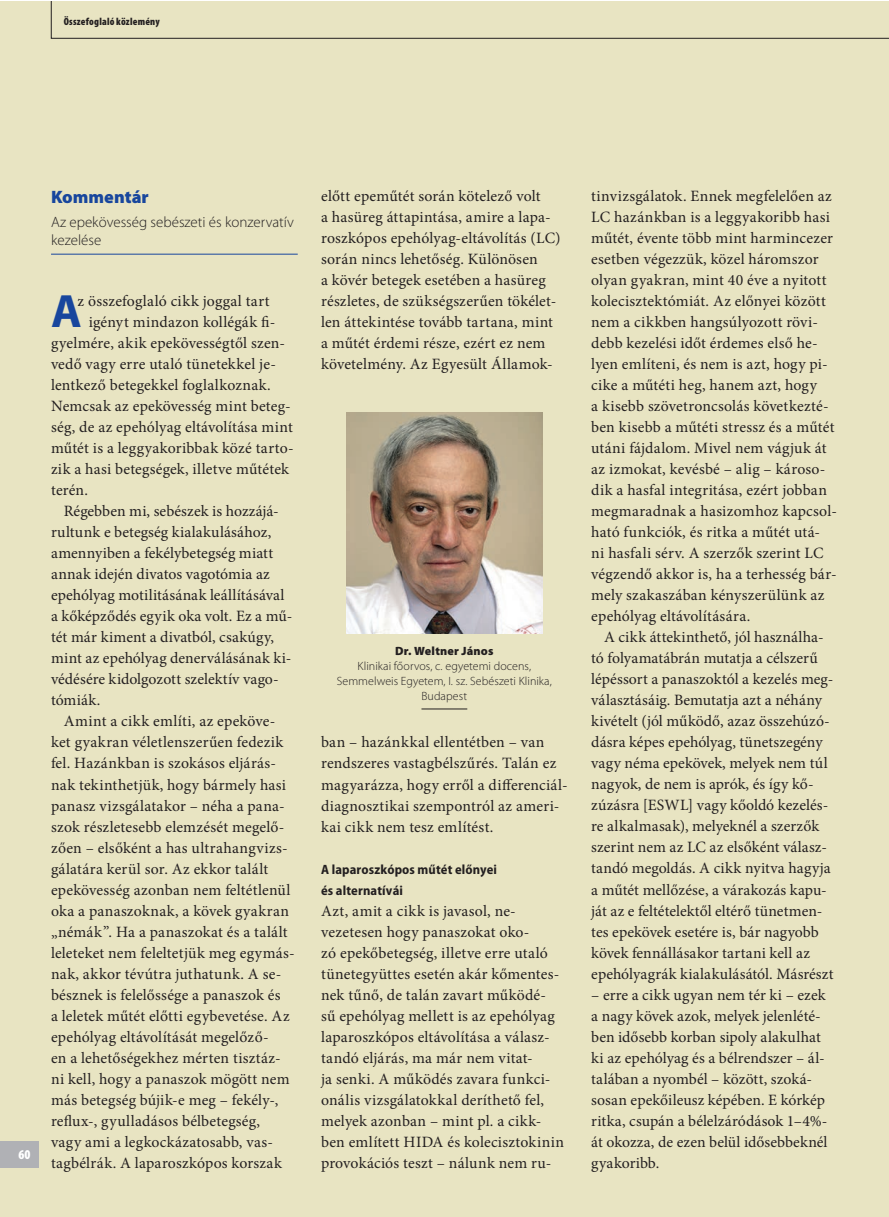
<style>
.page{position:relative;width:889px;height:1217px;background:#fff}
.page>*{position:absolute;margin:0;border:0;box-sizing:border-box;transform-origin:0 0}
.t1{font:700 46.95px "Myriad Pro";color:#18469d}
.t2{font:900 18px "Myriad Pro";color:#18469d}
.t3{font:15.75px/21px "Minion Pro";letter-spacing:.01em;color:#231f20}
.t4{font:300 15px/18px "Myriad Pro";color:#231f20}
.t5{font:700 semi-condensed 13.5px/21px "Myriad Pro";letter-spacing:.01em;color:#231f20}
.t6{font:900 condensed 13.5px "Myriad Pro";color:#fff}
.t7{font:300 12px/15px "Myriad Pro";letter-spacing:.005em;color:#231f20;text-align:center}
.t8{font:900 12px "Myriad Pro";letter-spacing:.015em;color:#231f20}
.t9{font:900 condensed 10.5px "Myriad Pro";letter-spacing:.02em;color:#231f20}
</style>
<div class="page">
<div style="left:0;top:1px;width:888px;height:1215px;background:#e8e4c2"></div>
<svg style="left:51px;top:1px;width:837px;height:38px"></svg>
<div style="left:0;top:1140px;width:39px;height:27px;background:#b0b1b5"></div>
<img style="left:347px;top:412px;width:195px;height:221px">
<hr style="left:421px;top:708px;width:46px;height:1px;background:#231f20">
<hr style="left:51px;top:254px;width:247px;height:1px;background:#18469d">
<p class="t9" style="left:64px;top:16px;width:97px">Összefoglaló közlemény</p>
<p class="t6" style="left:18px;top:1147px;width:13px">60</p>
<p class="t2" style="left:51px;top:186px;width:99px">Kommentár</p>
<p class="t4" style="left:51px;top:213px;width:244px">Az epekövesség sebészeti és konzervatív kezelése</p>
<p class="t3" style="left:78px;top:290px;width:194px">z összefoglaló cikk joggal tart</p>
<p class="t3" style="left:89px;top:311px;width:188px">igényt mindazon kollégák fi-</p>
<p class="t3" style="left:51px;top:332px;width:235px">gyelmére, akik epekövességtől szen-</p>
<p class="t3" style="left:51px;top:353px;width:226px">vedő vagy erre utaló tünetekkel je-</p>
<p class="t3" style="left:51px;top:374px;width:221px">lentkező betegekkel foglalkoznak.</p>
<p class="t3" style="left:51px;top:395px;width:241px">Nemcsak az epekövesség mint beteg-</p>
<p class="t3" style="left:51px;top:416px;width:243px">ség, de az epehólyag eltávolítása mint</p>
<p class="t3" style="left:51px;top:437px;width:244px">műtét is a leggyakoribbak közé tarto-</p>
<p class="t3" style="left:51px;top:458px;width:239px">zik a hasi betegségek, illetve műtétek</p>
<p class="t3" style="left:51px;top:479px;width:38px">terén.</p>
<p class="t3" style="left:64px;top:500px;width:216px">Régebben mi, sebészek is hozzájá-</p>
<p class="t3" style="left:51px;top:521px;width:222px">rultunk e betegség kialakulásához,</p>
<p class="t3" style="left:51px;top:542px;width:224px">amennyiben a fekélybetegség miatt</p>
<p class="t3" style="left:51px;top:563px;width:220px">annak idején divatos vagotómia az</p>
<p class="t3" style="left:51px;top:584px;width:235px">epehólyag motilitásának leállításával</p>
<p class="t3" style="left:51px;top:605px;width:243px">a kőképződés egyik oka volt. Ez a mű-</p>
<p class="t3" style="left:51px;top:626px;width:224px">tét már kiment a divatból, csakúgy,</p>
<p class="t3" style="left:51px;top:647px;width:242px">mint az epehólyag denerválásának ki-</p>
<p class="t3" style="left:51px;top:668px;width:229px">védésére kidolgozott szelektív vago-</p>
<p class="t3" style="left:51px;top:689px;width:51px">tómiák.</p>
<p class="t3" style="left:64px;top:710px;width:213px">Amint a cikk említi, az epeköve-</p>
<p class="t3" style="left:51px;top:731px;width:234px">ket gyakran véletlenszerűen fedezik</p>
<p class="t3" style="left:51px;top:752px;width:226px">fel. Hazánkban is szokásos eljárás-</p>
<p class="t3" style="left:51px;top:773px;width:236px">nak tekinthetjük, hogy bármely hasi</p>
<p class="t3" style="left:51px;top:794px;width:235px">panasz vizsgálatakor – néha a pana-</p>
<p class="t3" style="left:51px;top:815px;width:235px">szok részletesebb elemzését megelő-</p>
<p class="t3" style="left:51px;top:836px;width:238px">zően – elsőként a has ultrahangvizs-</p>
<p class="t3" style="left:51px;top:857px;width:219px">gálatára kerül sor. Az ekkor talált</p>
<p class="t3" style="left:51px;top:878px;width:241px">epekövesség azonban nem feltétlenül</p>
<p class="t3" style="left:51px;top:899px;width:240px">oka a panaszoknak, a kövek gyakran</p>
<p class="t3" style="left:51px;top:920px;width:238px">„némák”. Ha a panaszokat és a talált</p>
<p class="t3" style="left:51px;top:941px;width:245px">leleteket nem feleltetjük meg egymás-</p>
<p class="t3" style="left:51px;top:962px;width:232px">nak, akkor tévútra juthatunk. A se-</p>
<p class="t3" style="left:51px;top:983px;width:231px">bésznek is felelőssége a panaszok és</p>
<p class="t3" style="left:51px;top:1004px;width:240px">a leletek műtét előtti egybevetése. Az</p>
<p class="t3" style="left:51px;top:1025px;width:219px">epehólyag eltávolítását megelőző-</p>
<p class="t3" style="left:51px;top:1046px;width:231px">en a lehetőségekhez mérten tisztáz-</p>
<p class="t3" style="left:51px;top:1067px;width:240px">ni kell, hogy a panaszok mögött nem</p>
<p class="t3" style="left:51px;top:1088px;width:229px">más betegség bújik-e meg – fekély-,</p>
<p class="t3" style="left:51px;top:1109px;width:211px">reflux-, gyulladásos bélbetegség,</p>
<p class="t3" style="left:51px;top:1130px;width:223px">vagy ami a legkockázatosabb, vas-</p>
<p class="t3" style="left:51px;top:1151px;width:232px">tagbélrák. A laparoszkópos korszak</p>
<h1 class="t1" style="left:51px;top:280px;width:32px">A</h1>
<p class="t3" style="left:321px;top:185px;width:241px">előtt epeműtét során kötelező volt<br>a hasüreg áttapintása, amire a lapa&shy;roszkópos epehólyag-eltávolítás (LC) során nincs lehetőség. Különösen<br>a kövér betegek esetében a hasüreg részletes, de szükségszerűen tökélet&shy;len áttekintése tovább tartana, mint a műtét érdemi része, ezért ez nem követelmény. Az Egyesült Államok-</p>
<p class="t8" style="left:395px;top:644px;width:100px">Dr. Weltner János</p>
<p class="t7" style="left:337px;top:658px;width:216px">Klinikai főorvos, c. egyetemi docens,<br>Semmelweis Egyetem, I. sz. Sebészeti Klinika,<br>Budapest</p>
<p class="t3" style="left:321px;top:731px;width:248px">ban – hazánkkal ellentétben – van rendszeres vastagbélszűrés. Talán ez magyarázza, hogy erről a differenciál&shy;diagnosztikai szempontról az ameri&shy;kai cikk nem tesz említést.</p>
<p class="t5" style="left:321px;top:858px;width:177px">A laparoszkópos műtét előnyei és alternatívái</p>
<p class="t3" style="left:321px;top:899px;width:244px">Azt, amit a cikk is javasol, ne&shy;vezetesen hogy panaszokat oko-<br>zó epekőbetegség, illetve erre utaló tünetegyüttes esetén akár kőmentes&shy;nek tűnő, de talán zavart működé&shy;sű epehólyag mellett is az epehólyag laparoszkópos eltávolítása a válasz&shy;tandó eljárás, ma már nem vitat-<br>ja senki. A működés zavara funkci&shy;onális vizsgálatokkal deríthető fel, melyek azonban – mint pl. a cikk&shy;ben említett HIDA és kolecisztokinin provokációs teszt – nálunk nem ru-</p>
<p class="t3" style="left:591px;top:185px;width:247px">tinvizsgálatok. Ennek megfelelően az LC hazánkban is a leggyakoribb hasi műtét, évente több mint harmincezer esetben végezzük, közel háromszor olyan gyakran, mint 40 éve a nyitott kolecisztektómiát. Az előnyei között nem a cikkben hangsúlyozott rövi&shy;debb kezelési időt érdemes első he&shy;lyen említeni, és nem is azt, hogy pi&shy;cike a műtéti heg, hanem azt, hogy<br>a kisebb szövetroncsolás következté&shy;ben kisebb a műtéti stressz és a műtét utáni fájdalom. Mivel nem vágjuk át az izmokat, kevésbé – alig – károso&shy;dik a hasfal integritása, ezért jobban megmaradnak a hasizomhoz kapcsol&shy;ható funkciók, és ritka a műtét utá&shy;ni hasfali sérv. A szerzők szerint LC végzendő akkor is, ha a terhesség bár&shy;mely szakaszában kényszerülünk az epehólyag eltávolítására.</p>
<p class="t3" style="left:591px;top:626px;width:244px;text-indent:13px">A cikk áttekinthető, jól használha&shy;tó folyamatábrán mutatja a célszerű lépéssort a panaszoktól a kezelés meg&shy;választásáig. Bemutatja azt a néhány kivételt (jól működő, azaz összehúzó&shy;dásra képes epehólyag, tünetszegény vagy néma epekövek, melyek nem túl nagyok, de nem is aprók, és így kő&shy;zúzásra [ESWL] vagy kőoldó kezelés&shy;re alkalmasak), melyeknél a szerzők szerint nem az LC az elsőként válasz&shy;tandó megoldás. A cikk nyitva hagyja a műtét mellőzése, a várakozás kapu&shy;ját az e feltételektől eltérő tünetmen&shy;tes epekövek esetére is, bár nagyobb kövek fennállásakor tartani kell az epehólyagrák kialakulásától. Másrészt</p>
<p class="t3" style="left:591px;top:983px;width:238px">– erre a cikk ugyan nem tér ki – ezek a nagy kövek azok, melyek jelenlété&shy;ben idősebb korban sipoly alakulhat ki az epehólyag és a bélrendszer – ál&shy;talában a nyombél – között, szoká&shy;sosan epekőileusz képében. E kórkép ritka, csupán a bélelzáródások 1–4%- át okozza, de ezen belül idősebbeknél gyakoribb.</p>
</div>
